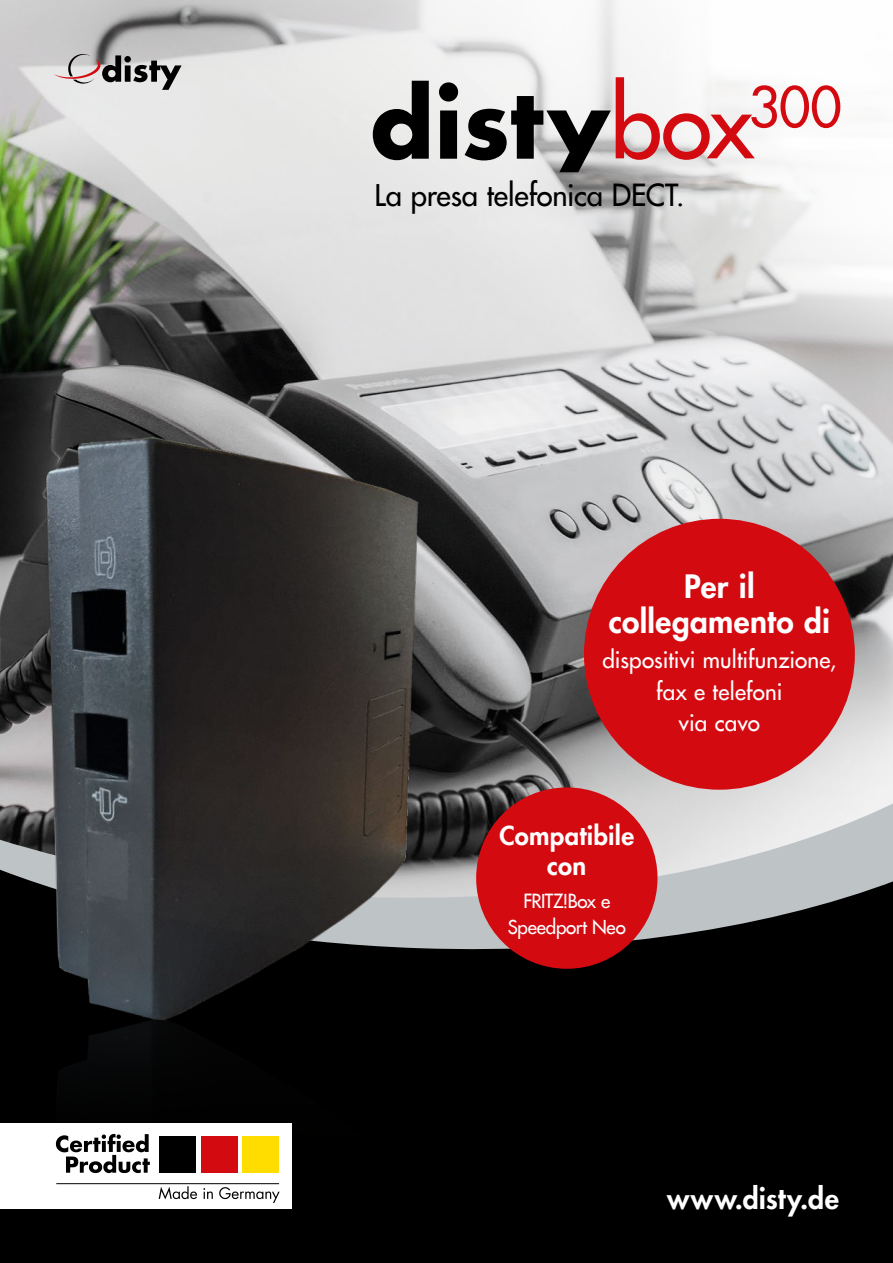
<style>
.page{position:relative;width:893px;height:1263px;background:#fff}
.page>*{position:absolute;margin:0;border:0;box-sizing:border-box;transform-origin:0 0}
.t1{font:800 31.5px/34.5px "Futura";letter-spacing:.015em;color:#fff;text-align:center}
.t2{font:29.25px "Futura";letter-spacing:-.005em;color:#000}
.t3{font:800 28.5px "Futura";letter-spacing:.015em;color:#fff}
.t4{font:800 25.5px/30px "Futura";letter-spacing:.01em;color:#fff;text-align:center}
.t5{font:22.5px/31.5px "Futura";letter-spacing:.005em;color:#fff;text-align:center}
.t6{font:18.75px/25.5px "Futura";letter-spacing:-.015em;color:#fff;text-align:center}
</style>
<div class="page">
<img style="left:0;top:0;width:893px;height:446px">
<div style="left:0;top:962px;width:893px;height:301px;background:#000"></div>
<svg style="left:0;top:446px;width:893px;height:516px;background:#8e8f90"></svg>
<svg style="left:54px;top:53px;width:128px;height:37px;background:#a8a4a4"></svg>
<svg style="left:373px;top:77px;width:467px;height:95px"></svg>
<img style="left:22px;top:385px;width:412px;height:639px">
<div style="left:32px;top:1013px;width:402px;height:239px;background:#000"></div>
<div style="left:584px;top:519px;width:271px;height:271px;background:#d40a11;border-radius:50%"></div>
<div style="left:476px;top:787px;width:181px;height:182px;background:#d40a11;border-radius:50%"></div>
<div style="left:0;top:1123px;width:291px;height:86px;background:#fff"></div>
<div style="left:159px;top:1136px;width:37px;height:36px;background:#000"></div>
<div style="left:201px;top:1136px;width:36px;height:36px;background:#d40a11"></div>
<div style="left:242px;top:1136px;width:37px;height:36px;background:#fd0"></div>
<svg style="left:56px;top:1134px;width:94px;height:39px"></svg>
<svg style="left:159px;top:1186px;width:121px;height:17px"></svg>
<hr style="left:56px;top:1183px;width:223px;height:1px;background:#000">
<h2 class="t2" style="left:375px;top:180px;width:312px">La presa telefonica DECT.</h2>
<h1 class="t1" style="left:609px;top:572px;width:223px">Per il collegamento di</h1>
<p class="t5" style="left:602px;top:646px;width:236px">dispositivi multifunzione, fax e telefoni<br>via cavo</p>
<p class="t4" style="left:499px;top:823px;width:136px">Compatibile con</p>
<p class="t6" style="left:508px;top:890px;width:120px">FRITZ!Box e<br>Speedport Neo</p>
<p class="t3" style="left:667px;top:1184px;width:173px">www.disty.de</p>
</div>
